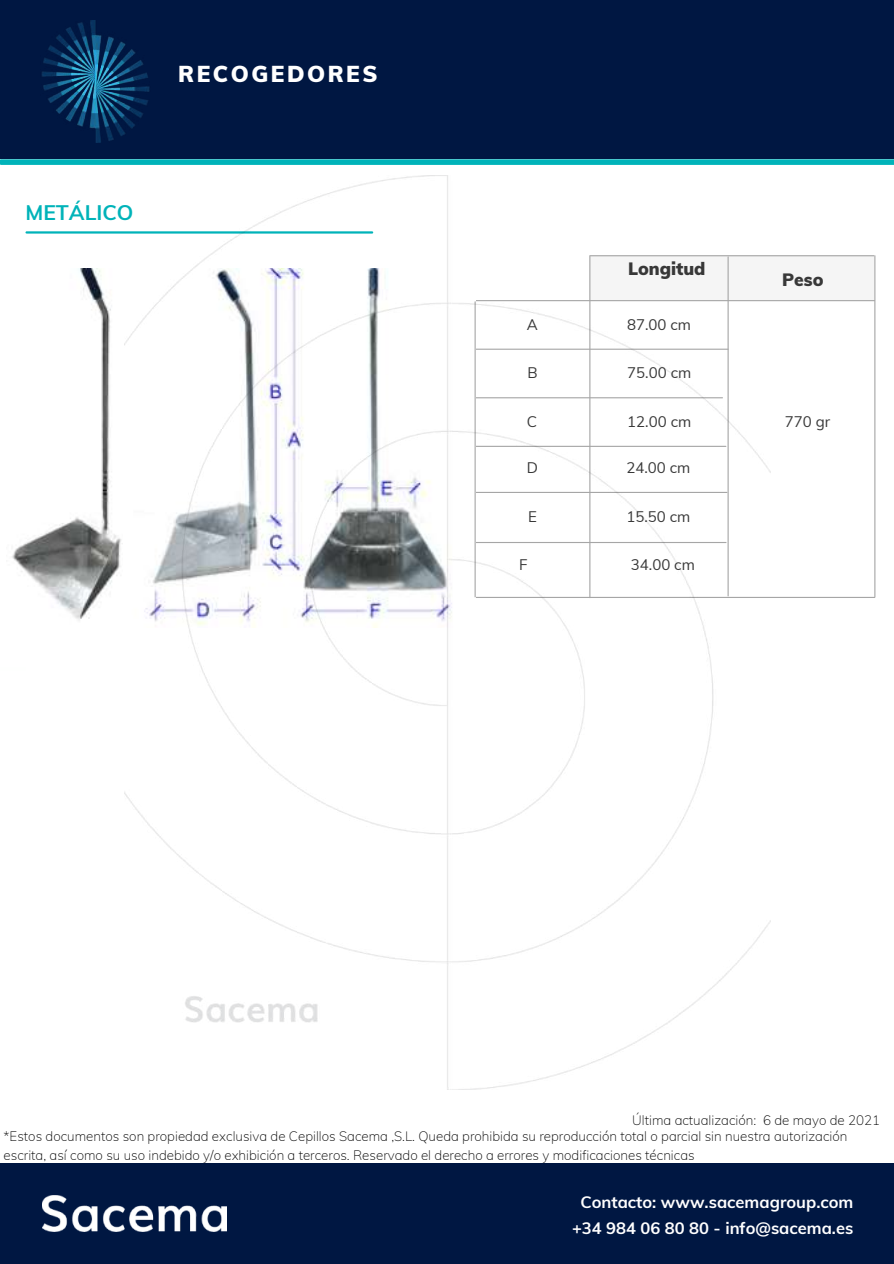
<style>
.page{position:relative;width:894px;height:1264px;background:#fff}
.page>*{position:absolute;margin:0;border:0;box-sizing:border-box;transform-origin:0 0}
.t1{font:900 22.5px "Muli";letter-spacing:.11em;color:#fff}
.t2{font:700 21px "Muli";color:#00b3b9}
.t3{font:900 17.55px "Muli";color:#383838}
.t4{font:700 16.5px/26px "Muli";color:#fff;text-align:center}
.t5{font:15px "Muli";color:#383838}
.t6{font:200 13.35px/18.8px "Muli";color:#000}
</style>
<div class="page">
<div style="left:0;top:0;width:893px;height:159px;background:#001742"></div>
<img style="left:42px;top:20px;width:108px;height:122px">
<div style="left:1px;top:159px;width:892px;height:6px;background:#00b3b9"></div>
<hr style="left:27px;top:231px;width:345px;height:2px;background:#00b3b9">
<div style="left:0;top:1163px;width:893px;height:100px;background:#001742"></div>
<img style="left:42px;top:1195px;width:184px;height:36px">
<hr style="left:474px;top:300px;width:400px;height:1px;background:#a6a6a6">
<div style="left:589px;top:255px;width:285px;height:45px;background:#f5f5f5"></div>
<hr style="left:475px;top:597px;width:399px;height:1px;background:#a6a6a6">
<img style="left:12px;top:269px;width:111px;height:352px">
<hr style="left:874px;top:256px;width:1px;height:341px;background:#a6a6a6">
<hr style="left:589px;top:255px;width:284px;height:1px;background:#a6a6a6">
<img style="left:124px;top:176px;width:646px;height:913px">
<h2 class="t2" style="left:25px;top:199px;width:109px">METÁLICO</h2>
<h1 class="t1" style="left:178px;top:60px;width:201px">RECOGEDORES</h1>
<p class="t5" style="left:527px;top:315px;width:13px">A</p>
<h3 class="t3" style="left:627px;top:257px;width:79px">Longitud</h3>
<p class="t5" style="left:626px;top:315px;width:65px">87.00 cm</p>
<p class="t5" style="left:627px;top:363px;width:65px">75.00 cm</p>
<p class="t5" style="left:627px;top:412px;width:65px">12.00 cm</p>
<p class="t5" style="left:527px;top:363px;width:12px">B</p>
<p class="t5" style="left:526px;top:412px;width:12px">C</p>
<p class="t5" style="left:526px;top:458px;width:13px">D</p>
<p class="t5" style="left:626px;top:458px;width:65px">24.00 cm</p>
<p class="t5" style="left:528px;top:506px;width:10px">E</p>
<p class="t5" style="left:626px;top:506px;width:65px">15.50 cm</p>
<p class="t5" style="left:630px;top:555px;width:65px">34.00 cm</p>
<p class="t5" style="left:519px;top:555px;width:10px">F</p>
<h3 class="t3" style="left:782px;top:268px;width:43px">Peso</h3>
<p class="t5" style="left:784px;top:412px;width:47px">770 gr</p>
<p class="t6" style="left:632px;top:1110px;width:249px">Última actualización: 6 de mayo de 2021</p>
<p class="t6" style="left:4px;top:1126px;width:845px">*Estos documentos son propiedad exclusiva de Cepillos Sacema ,S.L. Queda prohibida su reproducción total o parcial sin nuestra autorización escrita, así como su uso indebido y/o exhibición a terceros. Reservado el derecho a errores y modificaciones técnicas</p>
<p class="t4" style="left:572px;top:1188px;width:283px">Contacto: www.sacemagroup.com +34 984 06 80 80 - info@sacema.es</p>
</div>
